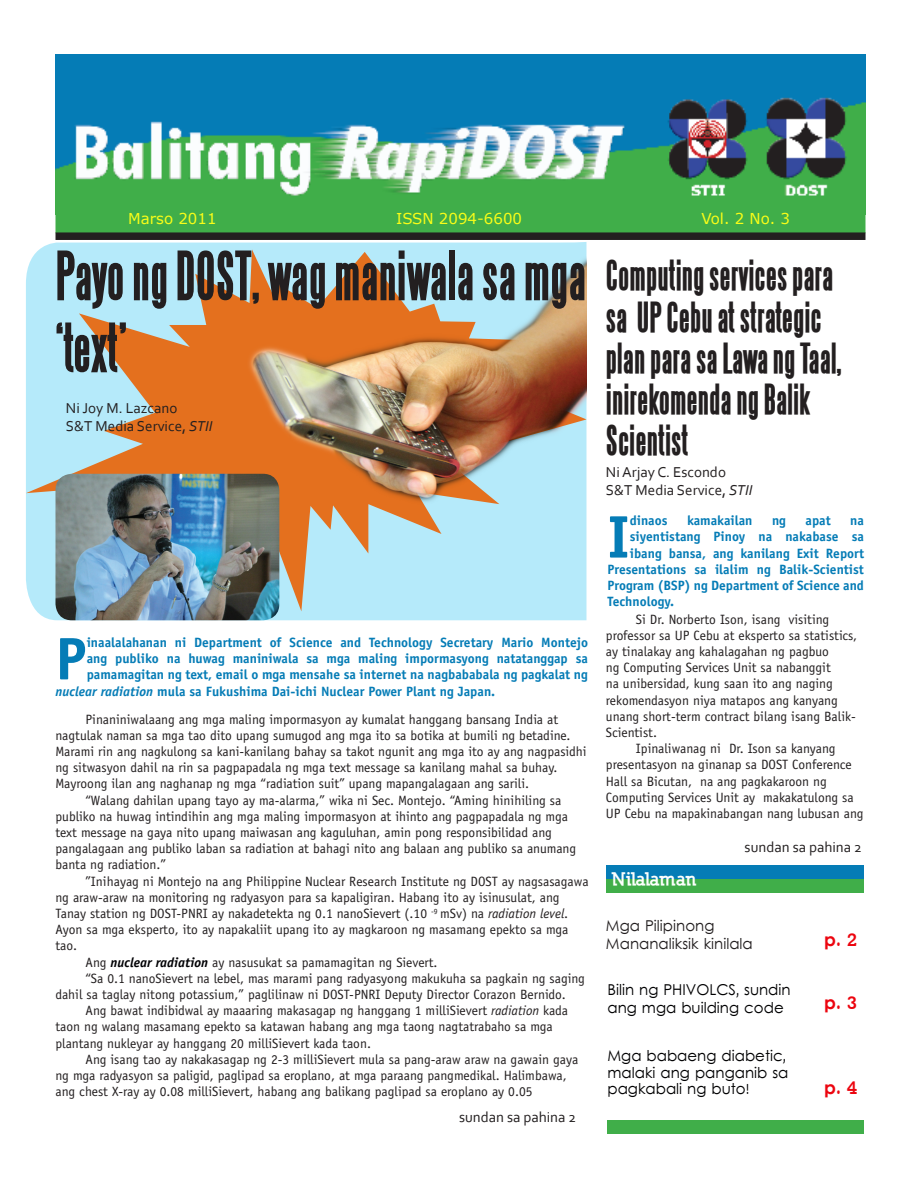
<style>
.page{position:relative;width:918px;height:1188px;background:#fff}
.page>*{position:absolute;margin:0;border:0;box-sizing:border-box;transform-origin:0 0}
.t1{font:700 60.15px "Officina Sans";color:#057cb6}
.Normal__Web{font:700 60px/72px "Steelfish";color:#231f20}
.t2{font:700 37.5px/41.2px "Steelfish";color:#231f20}
.t3{font:700 18px "Levenim";color:#ec050f}
.t4{font:900 18px "Nilland";letter-spacing:-.025em;color:#fdfffd}
.Normal__Web-2{font:15px "Corbel";color:#231f20}
.t5{font:15px/16.5px "Levenim";color:#000102}
.No_Spacing{font:15px/18px "Levenim";color:#000002}
.t6{font:15px/18px "Levenim";color:#231f20}
.t7{font:15px "Verdana";color:#f9fd18}
.t8{font:13.5px/16.2px "Officina Sans";color:#231f20}
.t9{font:700 13.5px "Officina Sans";color:#057cb6}
.s1{font-style:italic}
.s2{font-family:"Officina Serif"}
.s3{font-weight:700;font-style:italic;color:#000004}
</style>
<div class="page">
<svg style="left:36px;top:242px;width:550px;height:378px;background:#b8ebfa"></svg>
<div style="left:56px;top:214px;width:810px;height:19px;background:#40ae49"></div>
<img style="left:56px;top:54px;width:810px;height:160px">
<div style="left:56px;top:232px;width:810px;height:8px;background:#231f20"></div>
<svg style="left:26px;top:249px;width:561px;height:362px;background:#c4c3b3"></svg>
<div style="left:607px;top:1120px;width:257px;height:14px;background:#40ae49"></div>
<div style="left:606px;top:865px;width:258px;height:14px;background:#057cb6"></div>
<div style="left:606px;top:879px;width:258px;height:14px;background:#40ae49"></div>
<img style="left:241px;top:242px;width:345px;height:342px">
<img style="left:56px;top:474px;width:223px;height:146px">
<p class="t7" style="left:128px;top:209px;width:90px">Marso 2011</p>
<p class="t7" style="left:396px;top:209px;width:127px">ISSN 2094-6600</p>
<p class="t7" style="left:702px;top:209px;width:90px">Vol. 2 No. 3</p>
<p class="Normal__Web" style="left:56px;top:240px;width:532px">Payo ng DOST, wag maniwala sa mga ‘text’</p>
<p class="Normal__Web-2" style="left:66px;top:399px;width:113px">Ni Joy M. Lazcano</p>
<p class="Normal__Web-2" style="left:66px;top:417px;width:148px">S&amp;T Media Service, <span class="s1">STII</span></p>
<p class="t1" style="left:56px;top:621px;width:33px">P</p>
<p class="t9" style="left:87px;top:634px;width:503px">inaalalahanan ni Department of Science and Technology Secretary Mario Montejo</p>
<p class="t9" style="left:87px;top:650px;width:503px">ang publiko na huwag maniniwala sa mga maling impormasyong natatanggap sa</p>
<p class="t9" style="left:87px;top:666px;width:503px">pamamagitan ng text, email o mga mensahe sa internet na nagbababala ng pagkalat ng</p>
<p class="t9" style="left:56px;top:683px;width:441px"><span class="s1">nuclear radiation</span> mula sa Fukushima Dai-ichi Nuclear Power Plant ng Japan.</p>
<p class="t8" style="left:56px;top:711px;width:533px;text-indent:30px">Pinaniniwalaang ang mga maling impormasyon ay kumalat hanggang bansang India at nagtulak naman sa mga tao dito upang sumugod ang mga ito sa botika at bumili ng betadine.<br>Marami rin ang nagkulong sa kani-kanilang bahay sa takot ngunit ang mga ito ay ang nagpasidhi ng sitwasyon dahil na rin sa pagpapadala ng mga text message sa kanilang mahal sa buhay.<br>Mayroong ilan ang naghanap ng mga “radiation suit” upang mapangalagaan ang sarili.</p>
<p class="t8" style="left:56px;top:792px;width:522px;text-indent:30px">“Walang dahilan upang tayo ay ma-alarma,” wika ni Sec. Montejo. “Aming hinihiling sa publiko na huwag intindihin ang mga maling impormasyon at ihinto ang pagpapadala ng mga text message na gaya nito upang maiwasan ang kaguluhan, amin pong responsibilidad ang pangalagaan ang publiko laban sa radiation at bahagi nito ang balaan ang publiko sa anumang banta ng radiation.<span class="s2">”</span></p>
<p class="t8" style="left:56px;top:873px;width:535px;text-indent:30px">”Inihayag ni Montejo na ang Philippine Nuclear Research Institute ng DOST ay nagsasagawa ng araw-araw na monitoring ng radyasyon para sa kapaligiran. Habang ito ay isinusulat, ang Tanay station ng DOST-PNRI ay nakadetekta ng 0.1 nanoSievert (.10 <sup>-9</sup> mSv) na <span class="s1">radiation level</span>.<br>Ayon sa mga eksperto, ito ay napakaliit upang ito ay magkaroon ng masamang epekto sa mga tao.</p>
<p class="t8" style="left:86px;top:954px;width:354px">Ang <span class="s3">nuclear radiation</span> ay nasusukat sa pamamagitan ng Sievert.</p>
<p class="t8" style="left:56px;top:970px;width:531px;text-indent:30px">“Sa 0.1 nanoSievert na lebel, mas marami pang radyasyong makukuha sa pagkain ng saging dahil sa taglay nitong potassium,” paglilinaw ni DOST-PNRI Deputy Director Corazon Bernido.</p>
<p class="t8" style="left:56px;top:1003px;width:514px;text-indent:30px">Ang bawat indibidwal ay maaaring makasagap ng hanggang 1 milliSievert <span class="s1">radiation</span> kada taon ng walang masamang epekto sa katawan habang ang mga taong nagtatrabaho sa mga plantang nukleyar ay hanggang 20 milliSievert kada taon.</p>
<p class="t8" style="left:56px;top:1051px;width:524px;text-indent:30px">Ang isang tao ay nakakasagap ng 2-3 milliSievert mula sa pang-araw araw na gawain gaya ng mga radyasyon sa paligid, paglipad sa eroplano, at mga paraang pangmedikal. Halimbawa, ang chest X-ray ay 0.08 milliSievert, habang ang balikang paglipad sa eroplano ay 0.05</p>
<p class="Normal__Web-2" style="left:459px;top:1108px;width:119px">sundan sa pahina 2</p>
<p class="t2" style="left:606px;top:255px;width:238px">Computing services para sa UP Cebu at strategic plan para sa Lawa ng Taal, inirekomenda ng Balik<br>Scientist</p>
<p class="Normal__Web-2" style="left:606px;top:462px;width:122px">Ni Arjay C. Escondo</p>
<p class="Normal__Web-2" style="left:606px;top:480px;width:148px">S&amp;T Media Service, <span class="s1">STII</span></p>
<p class="t1" style="left:608px;top:500px;width:24px">I</p>
<p class="t9" style="left:630px;top:512px;width:39px">dinaos</p>
<p class="t9" style="left:687px;top:512px;width:67px">kamakailan</p>
<p class="t9" style="left:772px;top:512px;width:15px">ng</p>
<p class="t9" style="left:806px;top:512px;width:27px">apat</p>
<p class="t9" style="left:850px;top:512px;width:15px">na</p>
<p class="t9" style="left:630px;top:528px;width:236px">siyentistang Pinoy na nakabase sa</p>
<p class="t9" style="left:630px;top:545px;width:236px">ibang bansa, ang kanilang Exit Report</p>
<p class="t9" style="left:608px;top:561px;width:258px">Presentations sa ilalim ng Balik-Scientist</p>
<p class="t9" style="left:608px;top:577px;width:258px">Program (BSP) ng Department of Science and</p>
<p class="t9" style="left:608px;top:593px;width:68px">Technology.</p>
<p class="t8" style="left:606px;top:611px;width:253px;text-indent:30px">Si Dr. Norberto Ison, isang visiting professor sa UP Cebu at eksperto sa statistics, ay tinalakay ang kahalagahan ng pagbuo<br>ng Computing Services Unit sa nabanggit<br>na unibersidad, kung saan ito ang naging rekomendasyon niya matapos ang kanyang unang short-term contract bilang isang Balik-Scientist.</p>
<p class="t8" style="left:606px;top:741px;width:259px;text-indent:30px">Ipinaliwanag ni Dr. Ison sa kanyang presentasyon na ginanap sa DOST Conference Hall sa Bicutan, na ang pagkakaroon ng Computing Services Unit ay makakatulong sa UP Cebu na mapakinabangan nang lubusan ang</p>
<p class="Normal__Web-2" style="left:745px;top:837px;width:119px">sundan sa pahina 2</p>
<p class="t4" style="left:612px;top:868px;width:86px">Nilalaman</p>
<p class="t6" style="left:606px;top:918px;width:148px">Mga Pilipinong<br>Mananaliksik kinilala</p>
<p class="No_Spacing" style="left:607px;top:981px;width:185px">Bilin ng PHIVOLCS, sundin ang mga building code</p>
<p class="t5" style="left:608px;top:1049px;width:182px">Mga babaeng diabetic, malaki ang panganib sa pagkabali ng buto!</p>
<p class="t3" style="left:824px;top:929px;width:35px">p. 2</p>
<p class="t3" style="left:824px;top:992px;width:35px">p. 3</p>
<p class="t3" style="left:824px;top:1077px;width:35px">p. 4</p>
</div>
